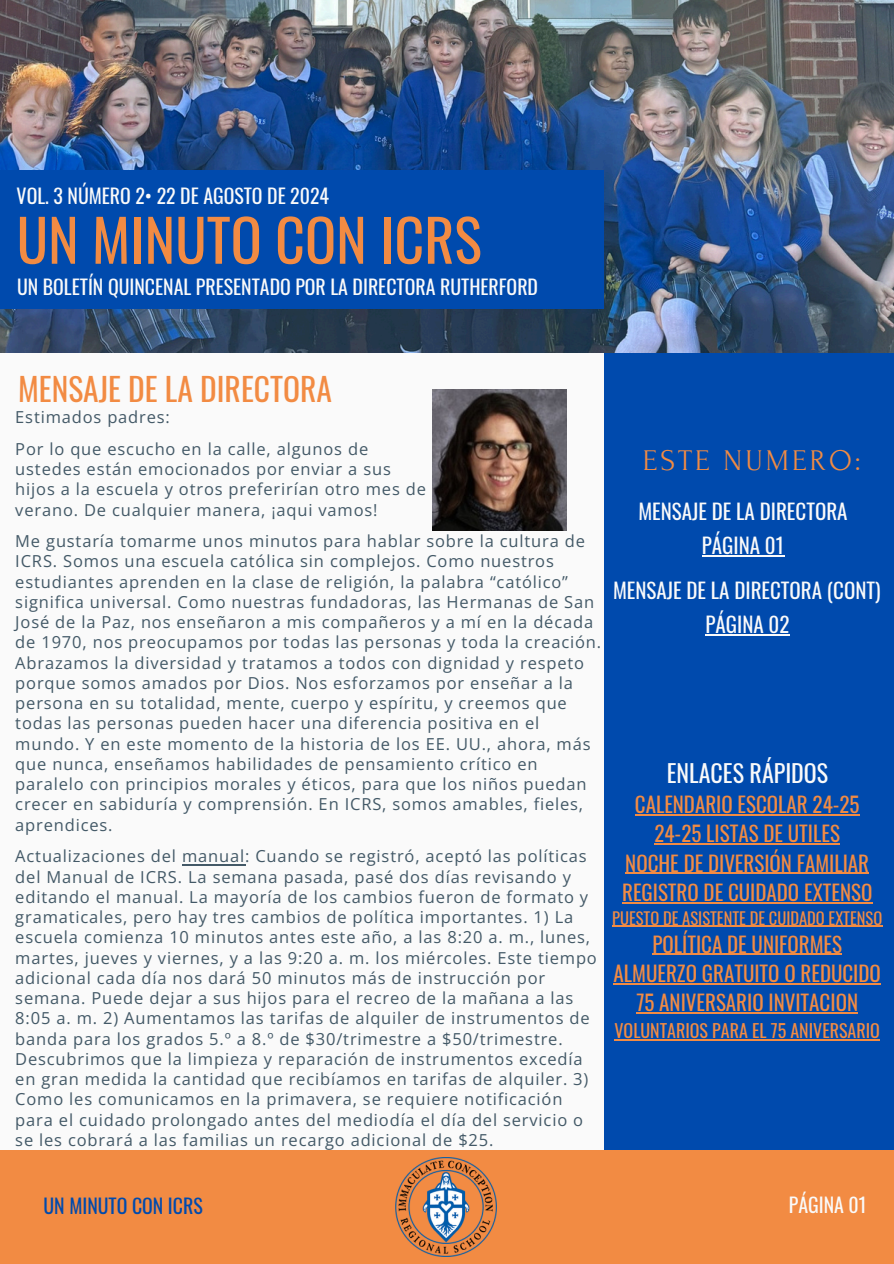
<style>
.page{position:relative;width:894px;height:1264px;background:#fff}
.page>*{position:absolute;margin:0;border:0;box-sizing:border-box;transform-origin:0 0}
.t1{font:57.9px "Oswald";color:#f28b43}
.t2{font:31.5px "Oswald";color:#f28b43}
.t3{font:30px "Forum";letter-spacing:.1em;color:#f28b43}
.t4{font:24px "Oswald";color:#fafafa}
.t5{font:21px/29.2px "Oswald";color:#f28b43;text-align:center}
.t6{font:21px "Oswald";color:#fafafa}
.t7{font:19.8px "Oswald";color:#fafafa}
.t8{font:19.8px "Oswald";color:#004aad}
.t9{font:18px "Oswald";color:#f28b43}
.t10{font:16.5px/20.2px "Open Sans";letter-spacing:.05em;color:#435967}
.t11{font:16.5px "Oswald";color:#f28b43}
</style>
<div class="page">
<div style="left:0;top:0;width:893px;height:1263px;background:#fafafa"></div>
<div style="left:604px;top:309px;width:289px;height:928px;background:#004aad"></div>
<img style="left:0;top:0;width:893px;height:352px">
<div style="left:0;top:1149px;width:893px;height:114px;background:#f28b43"></div>
<img style="left:396px;top:1157px;width:100px;height:99px">
<div style="left:0;top:171px;width:603px;height:138px;background:#004aad"></div>
<hr style="left:701px;top:555px;width:82px;height:1px;background:#fafafa">
<hr style="left:705px;top:634px;width:84px;height:1px;background:#fafafa">
<img style="left:432px;top:389px;width:134px;height:141px">
<hr style="left:182px;top:863px;width:63px;height:2px;background:#435967">
<hr style="left:634px;top:814px;width:225px;height:1px;background:#f28b43">
<hr style="left:654px;top:843px;width:185px;height:1px;background:#f28b43">
<hr style="left:625px;top:872px;width:243px;height:2px;background:#f28b43">
<hr style="left:622px;top:902px;width:250px;height:1px;background:#f28b43">
<hr style="left:612px;top:925px;width:270px;height:1px;background:#f28b43">
<hr style="left:652px;top:953px;width:189px;height:2px;background:#f28b43">
<hr style="left:613px;top:983px;width:267px;height:1px;background:#f28b43">
<hr style="left:636px;top:1012px;width:221px;height:1px;background:#f28b43">
<hr style="left:614px;top:1039px;width:265px;height:1px;background:#f28b43">
<h4 class="t7" style="left:17px;top:180px;width:314px">VOL. 3 NÚMERO 2• 22 DE AGOSTO DE 2024</h4>
<h2 class="t1" style="left:17px;top:195px;width:466px">UN MINUTO CON ICRS</h2>
<h4 class="t7" style="left:17px;top:272px;width:522px">UN BOLETÍN QUINCENAL PRESENTADO POR LA DIRECTORA RUTHERFORD</h4>
<p class="t2" style="left:18px;top:365px;width:315px">MENSAJE DE LA DIRECTORA</p>
<p class="t10" style="left:15px;top:407px;width:156px">Estimados padres:</p>
<p class="t10" style="left:15px;top:438px;width:354px">Por lo que escucho en la calle, algunos de</p>
<h4 class="t10" style="left:15px;top:458px;width:377px">ustedes están emocionados por enviar a sus</h4>
<h4 class="t10" style="left:15px;top:479px;width:412px">hijos a la escuela y otros preferirían otro mes de</h4>
<h5 class="t10" style="left:15px;top:499px;width:363px">verano. De cualquier manera, ¡aqui vamos!</h5>
<p class="t10" style="left:15px;top:530px;width:587px">Me gustaría tomarme unos minutos para hablar sobre la cultura de ICRS. Somos una escuela católica sin complejos. Como nuestros estudiantes aprenden en la clase de religión, la palabra “católico” significa universal. Como nuestras fundadoras, las Hermanas de San José de la Paz, nos enseñaron a mis compañeros y a mí en la década de 1970, nos preocupamos por todas las personas y toda la creación.<br>Abrazamos la diversidad y tratamos a todos con dignidad y respeto porque somos amados por Dios. Nos esforzamos por enseñar a la persona en su totalidad, mente, cuerpo y espíritu, y creemos que todas las personas pueden hacer una diferencia positiva en el mundo. Y en este momento de la historia de los EE. UU., ahora, más que nunca, enseñamos habilidades de pensamiento crítico en paralelo con principios morales y éticos, para que los niños puedan crecer en sabiduría y comprensión. En ICRS, somos amables, fieles, aprendices.</p>
<h4 class="t10" style="left:15px;top:845px;width:583px">Actualizaciones del manual: Cuando se registró, aceptó las políticas del Manual de ICRS. La semana pasada, pasé dos días revisando y editando el manual. La mayoría de los cambios fueron de formato y gramaticales, pero hay tres cambios de política importantes. 1) La escuela comienza 10 minutos antes este año, a las 8:20 a. m., lunes, martes, jueves y viernes, y a las 9:20 a. m. los miércoles. Este tiempo adicional cada día nos dará 50 minutos más de instrucción por semana. Puede dejar a sus hijos para el recreo de la mañana a las 8:05 a. m. 2) Aumentamos las tarifas de alquiler de instrumentos de banda para los grados 5.º a 8.º de $30/trimestre a $50/trimestre.<br>Descubrimos que la limpieza y reparación de instrumentos excedía en gran medida la cantidad que recibíamos en tarifas de alquiler. 3)<br>Como les comunicamos en la primavera, se requiere notificación para el cuidado prolongado antes del mediodía el día del servicio o se les cobrará a las familias un recargo adicional de $25.</h4>
<h3 class="t3" style="left:642px;top:444px;width:219px">ESTE NUMERO:</h3>
<h2 class="t6" style="left:638px;top:494px;width:210px">MENSAJE DE LA DIRECTORA</h2>
<p class="t6" style="left:701px;top:529px;width:84px">PÁGINA 01</p>
<p class="t6" style="left:613px;top:574px;width:269px">MENSAJE DE LA DIRECTORA (CONT)</p>
<p class="t6" style="left:705px;top:608px;width:85px">PÁGINA 02</p>
<p class="t4" style="left:666px;top:754px;width:163px">ENLACES RÁPIDOS</p>
<h4 class="t5" style="left:622px;top:789px;width:252px">CALENDARIO ESCOLAR 24-25<br>24-25 LISTAS DE UTILES<br>NOCHE DE DIVERSIÓN FAMILIAR<br>REGISTRO DE CUIDADO EXTENSO</h4>
<h4 class="t11" style="left:612px;top:905px;width:271px">PUESTO DE ASISTENTE DE CUIDADO EXTENSO</h4>
<h4 class="t5" style="left:613px;top:928px;width:269px">POLÍTICA DE UNIFORMES<br>ALMUERZO GRATUITO O REDUCIDO<br>75 ANIVERSARIO INVITACION</h4>
<h4 class="t9" style="left:614px;top:1016px;width:267px">VOLUNTARIOS PARA EL 75 ANIVERSARIO</h4>
<h1 class="t8" style="left:44px;top:1189px;width:161px">UN MINUTO CON ICRS</h1>
<h4 class="t7" style="left:788px;top:1189px;width:79px">PÁGINA 01</h4>
</div>
